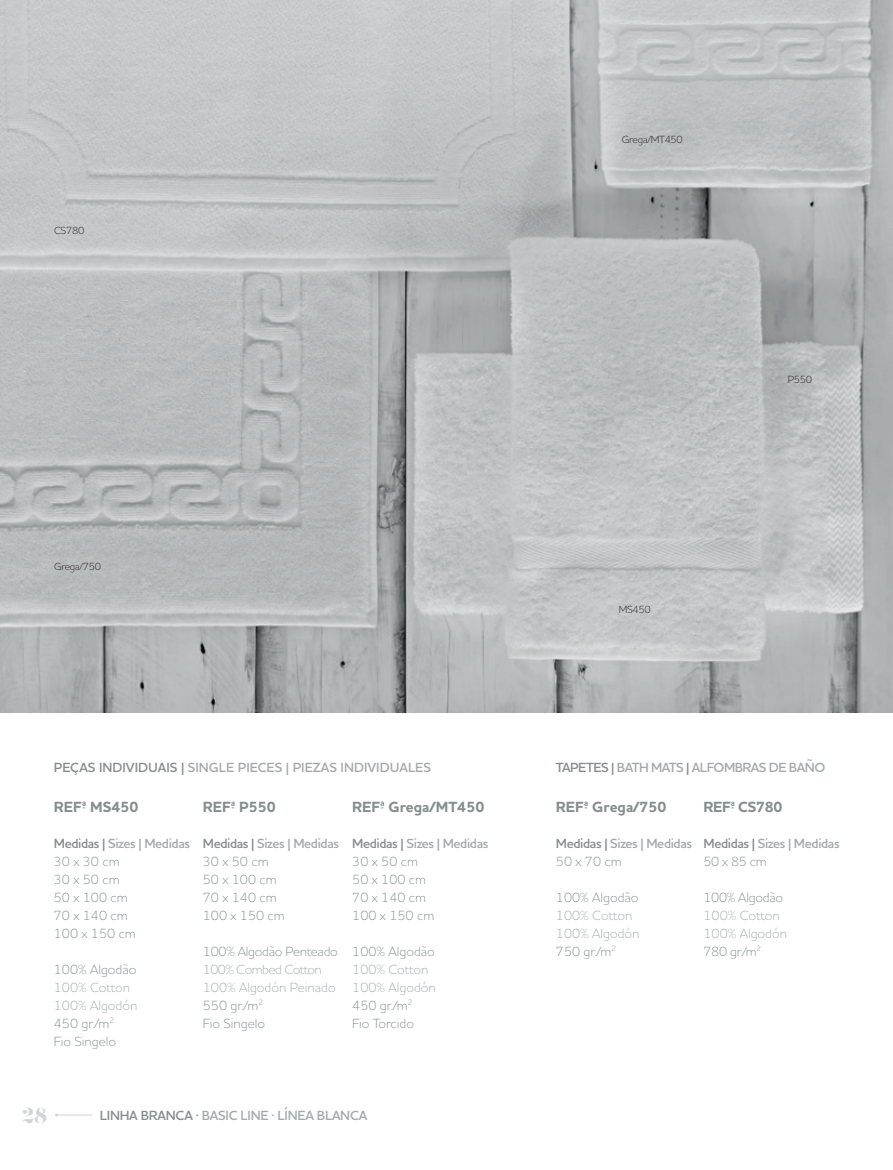
<style>
.page{position:relative;width:893px;height:1170px;background:#fff}
.page>*{position:absolute;margin:0;border:0;box-sizing:border-box;transform-origin:0 0}
.t1{font:21px "Pistilli";color:#d1d5d5}
.t2{font:700 15px "Houschka Pro";color:#858d8d}
.t3{font:700 15px "Houschka Pro";letter-spacing:-.02em;color:#858d8d}
.t4{font:300 13.5px/18px "Houschka Pro";color:#858d8d}
.t5{font:300 13.5px/18px "Houschka Pro";color:#a4aaaa}
.t6{font:600 13.5px/18px "Houschka Pro";letter-spacing:-.02em;color:#a4aaaa}
.t7{font:600 13.5px "Houschka Pro";color:#a4aaaa}
.t8{font:600 13.5px "Houschka Pro";letter-spacing:-.04em;color:#a4aaaa}
.t9{font:300 13.5px "Houschka Pro";letter-spacing:-.02em;color:#858d8d}
.t10{font:300 10.5px "Houschka Pro";letter-spacing:-.03em;color:#231f20}
.s1{color:#858d8d}
.s2{font-weight:600}
.s3{font-weight:600;color:#a4aaaa}
.s4{font-weight:300;color:#858d8d}
</style>
<div class="page">
<hr style="left:57px;top:1114px;width:35px;height:1px;background:#d1d5d5">
<img style="left:0;top:0;width:893px;height:712px">
<p class="t10" style="left:54px;top:223px;width:32px">CS780</p>
<p class="t10" style="left:622px;top:132px;width:63px">Grega/MT450</p>
<p class="t10" style="left:788px;top:372px;width:26px">P550</p>
<p class="t10" style="left:54px;top:559px;width:49px">Grega/750</p>
<p class="t7" style="left:54px;top:759px;width:379px"><span class="s1">PEÇAS INDIVIDUAIS |</span> SINGLE PIECES | PIEZAS INDIVIDUALES</p>
<p class="t2" style="left:203px;top:796px;width:74px">REFª P550</p>
<p class="t4" style="left:203px;top:833px;width:138px"><span class="s2">Medidas |</span> <span class="s3">Sizes | Medidas<br></span>30 x 50 cm<br>50 x 100 cm<br>70 x 140 cm<br>100 x 150 cm</p>
<p class="t9" style="left:203px;top:942px;width:137px">100% Algodão Penteado</p>
<p class="t5" style="left:203px;top:959px;width:134px">100% Combed Cotton<br>100% Algodón Peinado<br><span class="s1">550 gr./m</span><sup>2<br></sup><span class="s1">Fio Singelo</span></p>
<p class="t2" style="left:54px;top:796px;width:86px">REFª MS450</p>
<p class="t4" style="left:54px;top:833px;width:138px"><span class="s2">Medidas |</span> <span class="s3">Sizes | Medidas<br></span>30 x 30 cm<br>30 x 50 cm<br>50 x 100 cm<br>70 x 140 cm<br>100 x 150 cm</p>
<p class="t4" style="left:54px;top:959px;width:84px">100% Algodão</p>
<p class="t5" style="left:54px;top:977px;width:85px">100% Cotton<br>100% Algodón<br><span class="s1">450 gr./m</span><sup>2<br></sup><span class="s1">Fio Singelo</span></p>
<p class="t2" style="left:352px;top:796px;width:134px">REFª Grega/MT450</p>
<p class="t4" style="left:352px;top:833px;width:138px"><span class="s2">Medidas |</span> <span class="s3">Sizes | Medidas<br></span>30 x 50 cm<br>50 x 100 cm<br>70 x 140 cm<br>100 x 150 cm</p>
<p class="t4" style="left:352px;top:941px;width:84px">100% Algodão</p>
<p class="t5" style="left:352px;top:959px;width:85px">100% Cotton<br>100% Algodón<br><span class="s1">450 gr./m</span><sup>2<br></sup><span class="s1">Fio Torcido</span></p>
<h1 class="t1" style="left:21px;top:1101px;width:28px">28</h1>
<p class="t6" style="left:100px;top:1105px;width:269px"><span class="s1">LINHA BRANCA ·</span> BASIC LINE · LÍNEA BLANCA</p>
<p class="t10" style="left:619px;top:602px;width:34px">MS450</p>
<p class="t8" style="left:556px;top:759px;width:271px"><span class="s1">TAPETES |</span> BATH MATS <span class="s1">|</span> ALFOMBRAS DE BAÑO</p>
<p class="t3" style="left:703px;top:796px;width:81px">REFª CS780</p>
<p class="t6" style="left:703px;top:833px;width:138px"><span class="s1">Medidas |</span> Sizes | Medidas<br><span class="s4">50 x 85 cm</span></p>
<p class="t9" style="left:703px;top:888px;width:81px">100% Algodão</p>
<p class="t5" style="left:703px;top:905px;width:85px">100% Cotton<br>100% Algodón<br><span class="s1">780 gr./m</span><sup>2</sup></p>
<p class="t2" style="left:556px;top:796px;width:112px">REFª Grega/750</p>
<p class="t6" style="left:556px;top:833px;width:138px"><span class="s1">Medidas |</span> Sizes | Medidas<br><span class="s4">50 x 70 cm</span></p>
<p class="t4" style="left:556px;top:887px;width:84px">100% Algodão</p>
<p class="t5" style="left:556px;top:905px;width:85px">100% Cotton<br>100% Algodón<br><span class="s1">750 gr./m</span><sup>2</sup></p>
</div>
